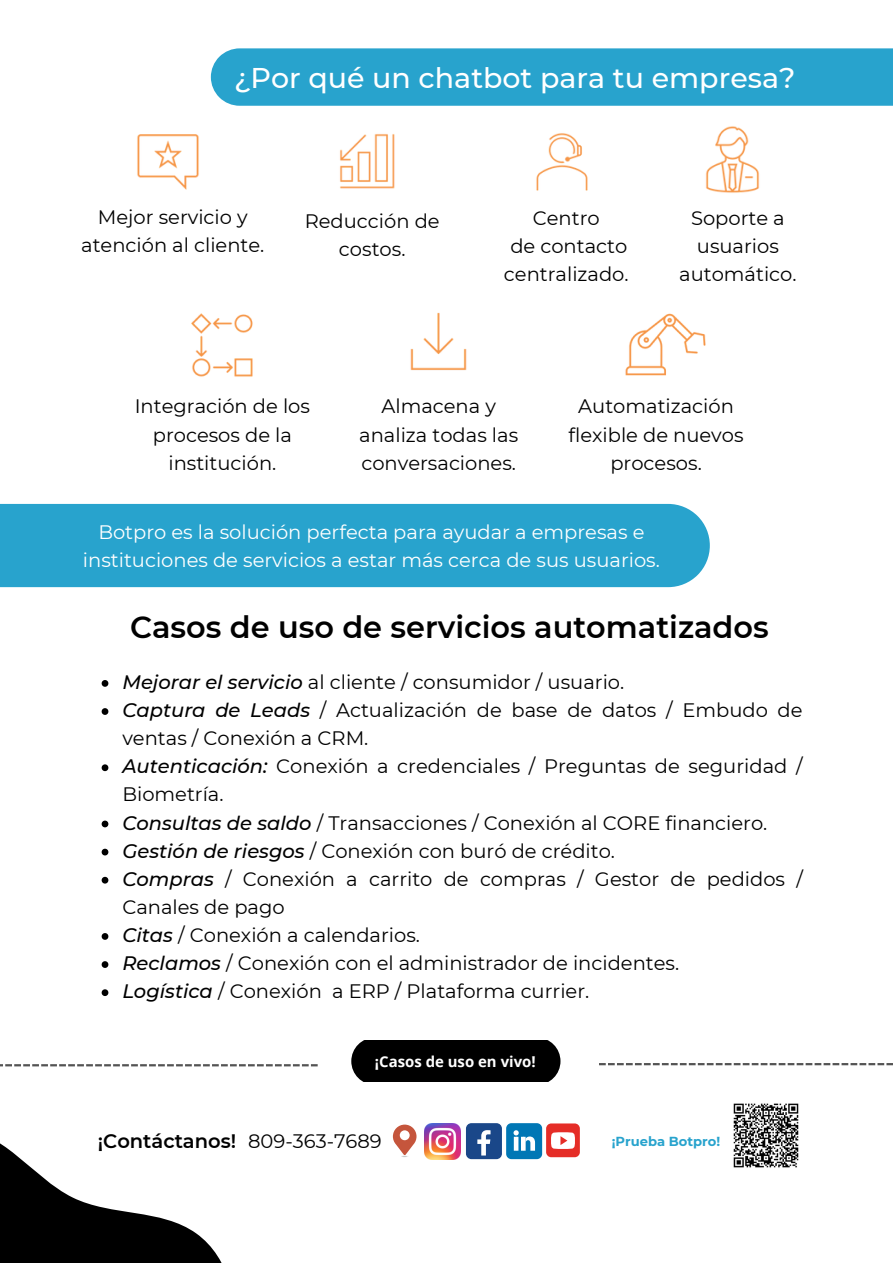
<style>
.page{position:relative;width:893px;height:1264px;background:#fff}
.page>*{position:absolute;margin:0;border:0;box-sizing:border-box;transform-origin:0 0}
.t1{font:600 30.3px "Montserrat";color:#000}
.t2{font:500 28.5px "Montserrat";color:#fff}
.t3{font:19.5px/28px "Montserrat";color:#000;text-align:center}
.t4{font:19.5px/28px "Montserrat";color:#fff;text-align:center}
.t5{font:600 19.5px "Montserrat";color:#000}
.t6{font:700 15px "Open Sans";color:#fff}
.t7{font:700 13.05px "Montserrat";color:#28a3cd}
.s1{font-weight:500;font-style:italic}
.s2{font-weight:400}
</style>
<div class="page">
<svg style="left:0;top:1064px;width:318px;height:198px"></svg>
<img style="left:137px;top:134px;width:62px;height:56px">
<img style="left:340px;top:134px;width:55px;height:55px">
<img style="left:536px;top:133px;width:52px;height:58px">
<img style="left:705px;top:126px;width:55px;height:67px">
<img style="left:191px;top:313px;width:62px;height:64px">
<img style="left:410px;top:312px;width:57px;height:59px">
<img style="left:625px;top:313px;width:81px;height:63px">
<div style="left:211px;top:48px;width:681px;height:58px;background:#28a3cd"></div>
<div style="left:0;top:504px;width:709px;height:83px;background:#28a3cd"></div>
<img style="left:733px;top:1103px;width:66px;height:65px">
<img style="left:424px;top:1123px;width:36px;height:36px">
<div style="left:466px;top:1123px;width:36px;height:36px;background:#1a4789;border-radius:5px"></div>
<svg style="left:477px;top:1130px;width:13px;height:25px"></svg>
<svg style="left:506px;top:1123px;width:36px;height:36px"></svg>
<svg style="left:393px;top:1124px;width:23px;height:33px"></svg>
<div style="left:546px;top:1123px;width:34px;height:34px;background:#e52d27;border-radius:5px"></div>
<svg style="left:551px;top:1132px;width:24px;height:16px"></svg>
<svg style="left:102px;top:680px;width:6px;height:6px"></svg>
<svg style="left:102px;top:708px;width:6px;height:7px"></svg>
<svg style="left:102px;top:764px;width:6px;height:7px"></svg>
<svg style="left:102px;top:820px;width:6px;height:7px"></svg>
<svg style="left:102px;top:848px;width:6px;height:7px"></svg>
<svg style="left:102px;top:876px;width:6px;height:7px"></svg>
<svg style="left:102px;top:933px;width:6px;height:6px"></svg>
<svg style="left:102px;top:961px;width:6px;height:6px"></svg>
<svg style="left:102px;top:989px;width:6px;height:7px"></svg>
<svg style="left:0;top:1064px;width:317px;height:2px"></svg>
<svg style="left:599px;top:1063px;width:294px;height:2px"></svg>
<div style="left:351px;top:1040px;width:209px;height:41px;background:#000"></div>
<h2 class="t2" style="left:234px;top:60px;width:562px">¿Por qué un chatbot para tu empresa?</h2>
<p class="t3" style="left:81px;top:203px;width:185px">Mejor servicio y atención al cliente.</p>
<p class="t3" style="left:305px;top:207px;width:136px">Reducción de costos.</p>
<p class="t3" style="left:504px;top:203px;width:126px">Centro<br>de contacto centralizado.</p>
<p class="t3" style="left:679px;top:203px;width:119px">Soporte a usuarios automático.</p>
<p class="t3" style="left:135px;top:392px;width:177px">Integración de los procesos de la institución.</p>
<p class="t3" style="left:359px;top:392px;width:160px">Almacena y analiza todas las conversaciones.</p>
<p class="t3" style="left:568px;top:392px;width:176px">Automatización flexible de nuevos procesos.</p>
<p class="t4" style="left:83px;top:518px;width:578px">Botpro es la solución perfecta para ayudar a empresas e instituciones de servicios a estar más cerca de sus usuarios.</p>
<h1 class="t1" style="left:130px;top:609px;width:640px">Casos de uso de servicios automatizados</h1>
<p class="t3" style="left:122px;top:668px;width:682px;text-align:left"><span class="s1">Mejorar el servicio</span> al cliente / consumidor / usuario.<br><span class="s1">Captura de Leads</span> / Actualización de base de datos / Embudo de ventas / Conexión a CRM.<br><span class="s1">Autenticación:</span> Conexión a credenciales / Preguntas de seguridad / Biometría.<br><span class="s1">Consultas de saldo</span> / Transacciones / Conexión al CORE financiero.<br><span class="s1">Gestión de riesgos</span> / Conexión con buró de crédito.<br><span class="s1">Compras</span> / Conexión a carrito de compras / Gestor de pedidos / Canales de pago<br><span class="s1">Citas</span> / Conexión a calendarios.<br><span class="s1">Reclamos</span> / Conexión con el administrador de incidentes.<br><span class="s1">Logística</span> / Conexión a ERP / Plataforma currier.</p>
<p class="t6" style="left:375px;top:1050px;width:162px">¡Casos de uso en vivo!</p>
<p class="t5" style="left:98px;top:1128px;width:285px">¡Contáctanos! <span class="s2">809-363-7689</span></p>
<p class="t7" style="left:611px;top:1133px;width:110px">¡Prueba Botpro!</p>
</div>
